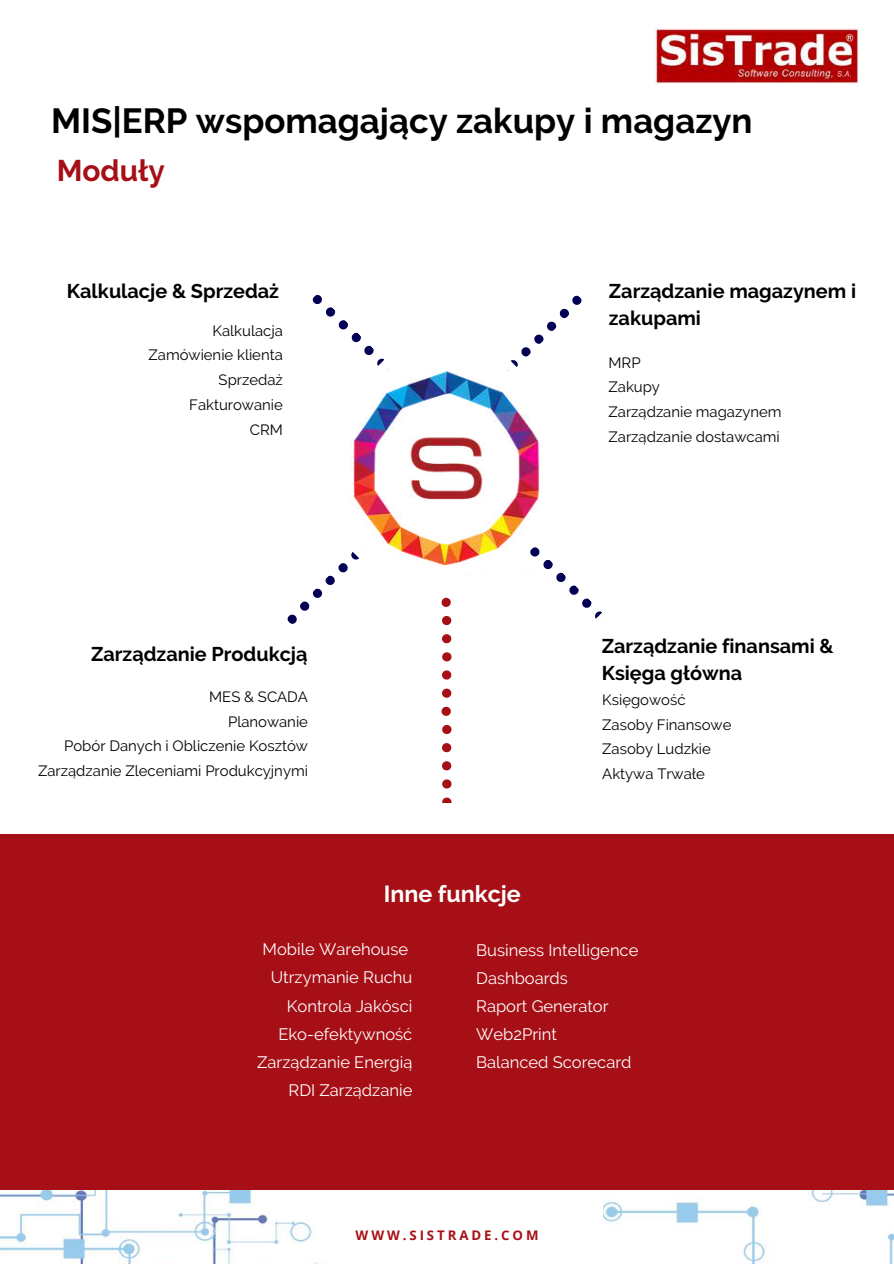
<style>
.page{position:relative;width:894px;height:1264px;background:#fff}
.page>*{position:absolute;margin:0;border:0;box-sizing:border-box;transform-origin:0 0}
.t1{font:700 34.8px "Raleway";color:#000}
.t2{font:700 29.85px "Raleway";color:#a60f16}
.t3{font:700 23.25px "Raleway";color:#fff}
.t4{font:700 19.8px/27px "Raleway";color:#000}
.t5{font:16.5px/28.2px "Raleway";color:#fff;text-align:right}
.t6{font:14.85px/24.8px "Raleway";color:#000;text-align:right}
.t7{font:700 13.2px "Open Sans";letter-spacing:.22em;color:#a60f16}
</style>
<div class="page">
<img style="left:603px;top:1189px;width:290px;height:74px">
<img style="left:0;top:1189px;width:326px;height:74px">
<img style="left:655px;top:29px;width:203px;height:55px">
<svg style="left:510px;top:295px;width:72px;height:68px"></svg>
<div style="left:0;top:834px;width:893px;height:355px;background:#a60f16"></div>
<svg style="left:312px;top:295px;width:72px;height:68px"></svg>
<svg style="left:556px;top:572px;width:46px;height:47px"></svg>
<img style="left:350px;top:363px;width:208px;height:211px">
<svg style="left:287px;top:545px;width:79px;height:79px"></svg>
<svg style="left:441px;top:598px;width:10px;height:205px"></svg>
<h1 class="t1" style="left:51px;top:100px;width:703px">MIS|ERP wspomagający zakupy i magazyn</h1>
<h2 class="t2" style="left:57px;top:152px;width:110px">Moduły</h2>
<h3 class="t4" style="left:67px;top:277px;width:213px">Kalkulacje &amp; Sprzedaż</h3>
<p class="t6" style="left:148px;top:318px;width:136px">Kalkulacja<br>Zamówienie klienta<br>Sprzedaż<br>Fakturowanie<br>CRM</p>
<h3 class="t4" style="left:608px;top:277px;width:249px">Zarządzanie magazynem i zakupami</h3>
<p class="t6" style="left:608px;top:350px;width:174px;text-align:left">MRP<br>Zakupy<br>Zarządzanie magazynem<br>Zarządzanie dostawcami</p>
<h3 class="t4" style="left:91px;top:640px;width:218px">Zarządzanie Produkcją</h3>
<h3 class="t4" style="left:601px;top:633px;width:233px">Zarządzanie finansami &amp;<br>Księga główna</h3>
<p class="t6" style="left:602px;top:687px;width:131px;text-align:left">Księgowość<br>Zasoby Finansowe<br>Zasoby Ludzkie<br>Aktywa Trwałe</p>
<p class="t6" style="left:38px;top:684px;width:271px">MES &amp; SCADA<br>Planowanie<br>Pobór Danych i Obliczenie Kosztów<br>Zarządzanie Zleceniami Produkcyjnymi</p>
<h3 class="t3" style="left:383px;top:880px;width:138px">Inne funkcje</h3>
<p class="t5" style="left:476px;top:935px;width:164px;text-align:left">Business Intelligence<br>Dashboards<br>Raport Generator<br>Web2Print<br>Balanced Scorecard</p>
<p class="t5" style="left:257px;top:935px;width:157px">Mobile Warehouse<br>Utrzymanie Ruchu<br>Kontrola Jakósci<br>Eko-efektywność<br>Zarządzanie Energią<br>RDI Zarządzanie</p>
<p class="t7" style="left:355px;top:1225px;width:184px">WWW.SISTRADE.COM</p>
</div>
